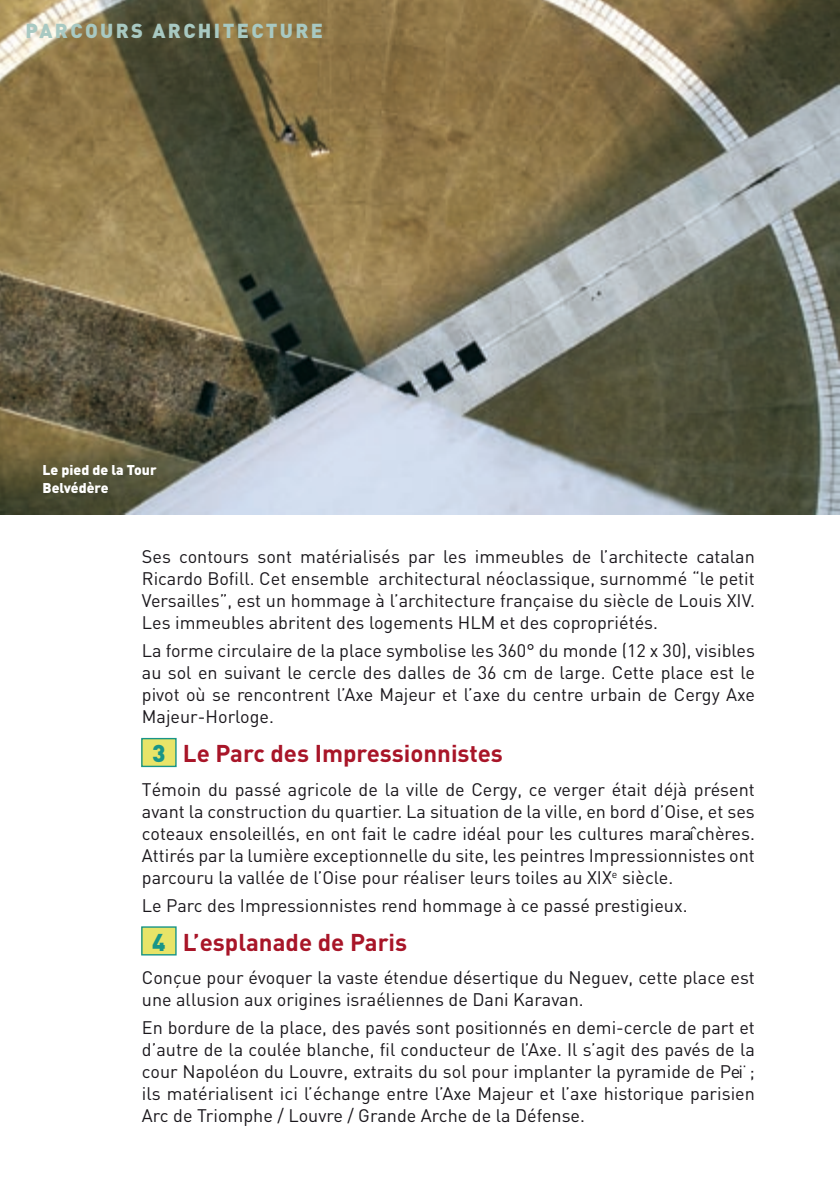
<style>
.page{position:relative;width:840px;height:1191px;background:#fff}
.page>*{position:absolute;margin:0;border:0;box-sizing:border-box;transform-origin:0 0}
.inter_copie{font:700 24px "DIN";color:#a81528}
.t1{font:900 24px "DIN";color:#199588}
.t2{font:900 20px "DIN";letter-spacing:.12em;color:#a8c9c2}
.courant{font:18px/22px "DIN";color:#1a171c;text-align:justify}
.courant-2{font:900 14px/18px "DIN";color:#fff}
</style>
<div class="page">
<img style="left:0;top:0;width:839px;height:514px">
<div style="left:142px;top:738px;width:34px;height:28px;background:#e8e468"></div>
<div style="left:141px;top:738px;width:35px;height:29px;border:1px solid #199588"></div>
<div style="left:142px;top:927px;width:34px;height:27px;background:#e8e468"></div>
<div style="left:141px;top:926px;width:35px;height:29px;border:1px solid #199588"></div>
<p class="t2" style="left:26px;top:17px;width:299px">PARCOURS Architecture</p>
<p class="courant-2" style="left:43px;top:460px;width:115px">Le pied de la Tour<br>Belvédère</p>
<p class="courant" style="left:142px;top:545px;width:614px">Ses contours sont matérialisés par les immeubles de l’architecte catalan Ricardo Bofill. Cet ensemble architectural néoclassique, surnommé “le petit Versailles”, est un hommage à l’architecture française du siècle de Louis XIV.<br>Les immeubles abritent des logements HLM et des copropriétés.</p>
<p class="courant" style="left:142px;top:639px;width:614px">La forme circulaire de la place symbolise les 360° du monde (12 x 30), visibles au sol en suivant le cercle des dalles de 36 cm de large. Cette place est le pivot où se rencontrent l’Axe Majeur et l’axe du centre urbain de Cergy Axe Majeur-Horloge.</p>
<p class="t1" style="left:152px;top:737px;width:15px">3</p>
<p class="inter_copie" style="left:183px;top:738px;width:321px">Le Parc des Impressionnistes</p>
<p class="courant" style="left:142px;top:778px;width:614px">Témoin du passé agricole de la ville de Cergy, ce verger était déjà présent avant la construction du quartier. La situation de la ville, en bord d’Oise, et ses coteaux ensoleillés, en ont fait le cadre idéal pour les cultures maraîchères.<br>Attirés par la lumière exceptionnelle du site, les peintres Impressionnistes ont parcouru la vallée de l’Oise pour réaliser leurs toiles au XIX<sup>e</sup> siècle.</p>
<p class="courant" style="left:142px;top:893px;width:547px">Le Parc des Impressionnistes rend hommage à ce passé prestigieux.</p>
<p class="t1" style="left:152px;top:926px;width:15px">4</p>
<p class="inter_copie" style="left:183px;top:926px;width:226px">L’esplanade de Paris</p>
<p class="courant" style="left:142px;top:966px;width:614px">Conçue pour évoquer la vaste étendue désertique du Neguev, cette place est une allusion aux origines israéliennes de Dani Karavan.</p>
<p class="courant" style="left:142px;top:1016px;width:614px">En bordure de la place, des pavés sont positionnés en demi-cercle de part et d’autre de la coulée blanche, fil conducteur de l’Axe. Il s’agit des pavés de la cour Napoléon du Louvre, extraits du sol pour implanter la pyramide de Peï ; ils matérialisent ici l’échange entre l’Axe Majeur et l’axe historique parisien Arc de Triomphe / Louvre / Grande Arche de la Défense.</p>
</div>
